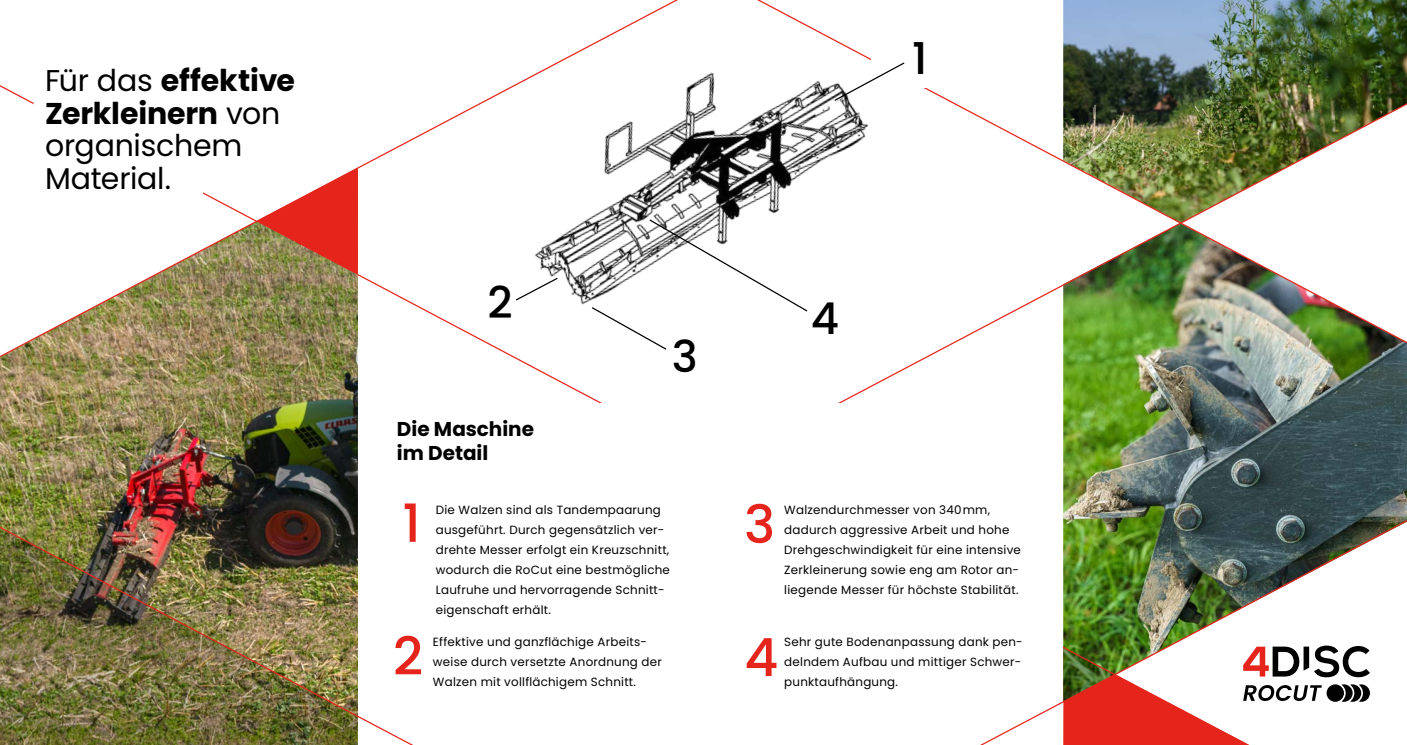
<style>
.page{position:relative;width:1407px;height:745px;background:#fff}
.page>*{position:absolute;margin:0;border:0;box-sizing:border-box;transform-origin:0 0}
.t1{font:500 52.5px "Poppins";color:#e5251c}
.t2{font:500 43.75px "Poppins";color:#000}
.t3{font:30px/32.5px "Poppins";letter-spacing:-.01em;color:#000}
.t4{font:700 20px/23.8px "Poppins";letter-spacing:-.005em;color:#000}
.t5{font:11.88px/20px "Poppins";letter-spacing:.02em;color:#000}
.s1{font-weight:700}
</style>
<div class="page">
<img style="left:604px;top:0;width:803px;height:744px">
<img style="left:773px;top:63px;width:634px;height:375px">
<div style="left:872px;top:1px;width:123px;height:86px;background:#fff"></div>
<div style="left:377px;top:403px;width:686px;height:296px;background:#fff"></div>
<img style="left:0;top:164px;width:924px;height:580px">
<svg style="left:514px;top:276px;width:45px;height:25px"></svg>
<svg style="left:590px;top:218px;width:219px;height:132px"></svg>
<svg style="left:1063px;top:645px;width:307px;height:99px"></svg>
<svg style="left:833px;top:61px;width:73px;height:41px"></svg>
<svg style="left:512px;top:0;width:270px;height:88px"></svg>
<h3 class="t3" style="left:45px;top:65px;width:252px">Für das <span class="s1">effektive<br>Zerkleinern</span> von organischem<br>Material.</h3>
<h2 class="t2" style="left:487px;top:277px;width:27px">2</h2>
<h3 class="t4" style="left:397px;top:417px;width:139px">Die Maschine im Detail</h3>
<h2 class="t2" style="left:672px;top:331px;width:27px">3</h2>
<h2 class="t2" style="left:912px;top:33px;width:17px">1</h2>
<h2 class="t2" style="left:811px;top:292px;width:30px">4</h2>
<h1 class="t1" style="left:402px;top:492px;width:20px">1</h1>
<h1 class="t1" style="left:393px;top:625px;width:32px">2</h1>
<h1 class="t1" style="left:744px;top:493px;width:33px">3</h1>
<p class="t5" style="left:436px;top:499px;width:236px">Die Walzen sind als Tandempaarung ausgeführt. Durch gegensätzlich ver&shy;drehte Messer erfolgt ein Kreuzschnitt, wodurch die RoCut eine bestmögliche Laufruhe und hervorragende Schnitt&shy;eigenschaft erhält.</p>
<p class="t5" style="left:784px;top:499px;width:238px">Walzendurchmesser von 340mm, dadurch aggressive Arbeit und hohe Drehgeschwindigkeit für eine intensive Zerkleinerung sowie eng am Rotor an&shy;liegende Messer für höchste Stabilität.</p>
<p class="t5" style="left:433px;top:631px;width:230px">Effektive und ganzflächige Arbeits&shy;weise durch versetzte Anordnung der<br>Walzen mit vollflächigem Schnitt.</p>
<h1 class="t1" style="left:744px;top:626px;width:35px">4</h1>
<p class="t5" style="left:784px;top:631px;width:240px">Sehr gute Bodenanpassung dank pen&shy;delndem Aufbau und mittiger Schwer&shy;punktaufhängung.</p>
</div>
